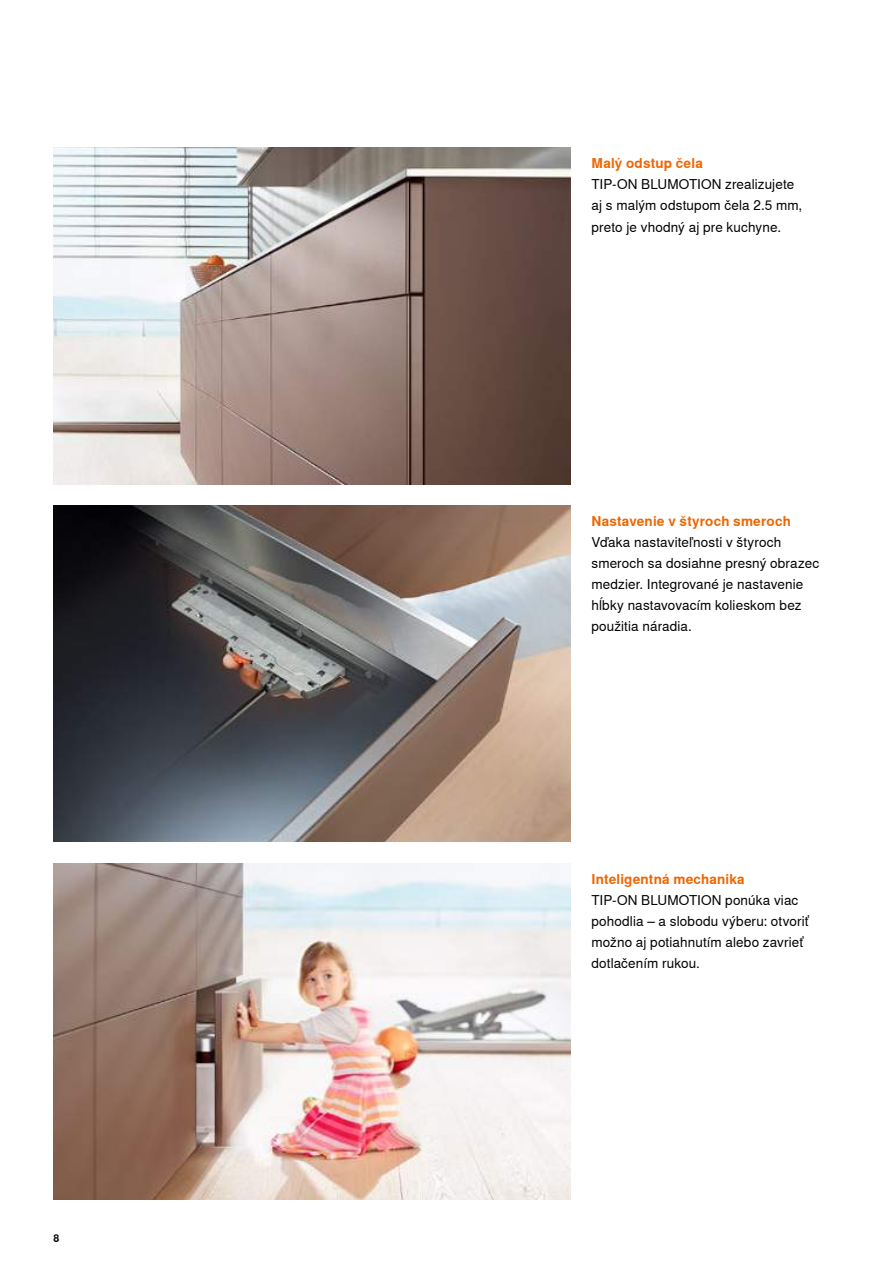
<style>
.page{position:relative;width:893px;height:1263px;background:#fff}
.page>*{position:absolute;margin:0;border:0;box-sizing:border-box;transform-origin:0 0}
.t1{font:13.5px/21px "Nimbus Sans Global";letter-spacing:.01em;color:#000}
.t2{font:700 13.5px "Nimbus Sans Global";letter-spacing:.015em;color:#ec6602}
.t3{font:700 10.5px "Nimbus Sans Global";color:#000}
</style>
<div class="page">
<img style="left:54px;top:147px;width:516px;height:337px">
<img style="left:54px;top:505px;width:516px;height:337px">
<img style="left:54px;top:863px;width:516px;height:337px">
<p class="t3" style="left:54px;top:1232px;width:7px">8</p>
<p class="t2" style="left:591px;top:156px;width:113px">Malý odstup čela</p>
<p class="t1" style="left:591px;top:174px;width:212px">TIP-ON BLUMOTION zrealizujete aj s malým odstupom čela 2.5 mm, preto je vhodný aj pre kuchyne.</p>
<p class="t2" style="left:591px;top:514px;width:201px">Nastavenie v štyroch smeroch</p>
<p class="t1" style="left:591px;top:532px;width:229px">Vďaka nastaviteľnosti v štyroch smeroch sa dosiahne presný obrazec medzier. Integrované je nastavenie hĺbky nastavovacím kolieskom bez použitia náradia.</p>
<p class="t2" style="left:591px;top:871px;width:155px">Inteligentná mechanika</p>
<p class="t1" style="left:591px;top:890px;width:219px">TIP-ON BLUMOTION ponúka viac pohodlia – a slobodu výberu: otvoriť možno aj potiahnutím alebo zavrieť dotlačením rukou.</p>
</div>
